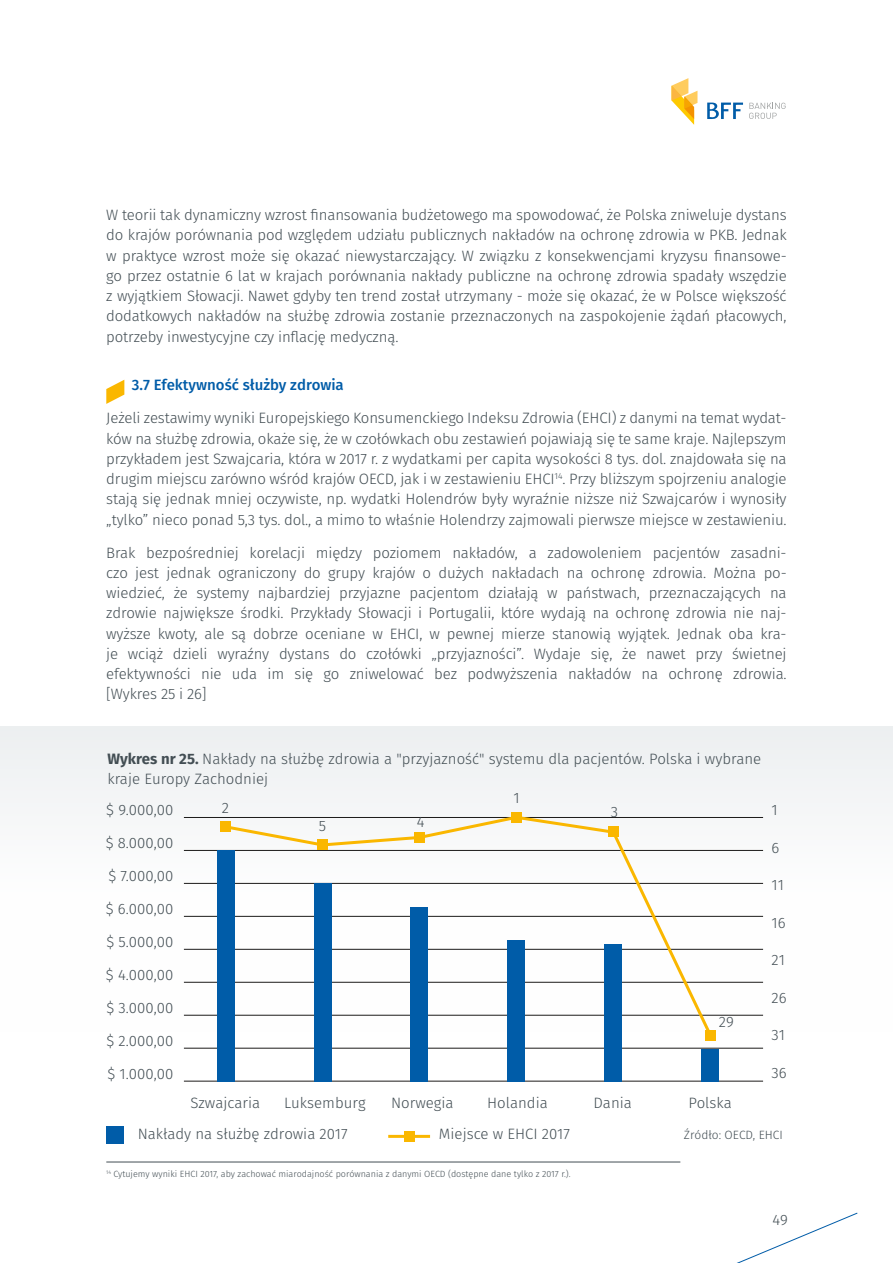
<style>
.page{position:relative;width:893px;height:1263px;background:#fff}
.page>*{position:absolute;margin:0;border:0;box-sizing:border-box;transform-origin:0 0}
.t1{font:300 15px/20.2px "Fira Sans";color:#434e54;text-align:justify}
.t2{font:500 15px "Fira Sans";color:#005ca8}
.t3{font:300 12px "Fira Sans";color:#434e54}
.t4{font:300 9px "Fira Sans";color:#434e54}
.s1{font-weight:700}
</style>
<div class="page">
<div style="left:0;top:726px;width:893px;height:306px;background:#f6f7f8"></div>
<svg style="left:106px;top:380px;width:18px;height:24px"></svg>
<hr style="left:184px;top:817px;width:579px;height:1px;background:#1c1b1a">
<hr style="left:184px;top:850px;width:579px;height:1px;background:#1c1b1a">
<hr style="left:184px;top:883px;width:579px;height:1px;background:#1c1b1a">
<hr style="left:184px;top:916px;width:579px;height:1px;background:#1c1b1a">
<hr style="left:184px;top:949px;width:579px;height:1px;background:#1c1b1a">
<hr style="left:184px;top:982px;width:579px;height:1px;background:#1c1b1a">
<hr style="left:184px;top:1015px;width:579px;height:1px;background:#1c1b1a">
<hr style="left:184px;top:1048px;width:579px;height:1px;background:#1c1b1a">
<hr style="left:184px;top:1081px;width:579px;height:1px;background:#1c1b1a">
<div style="left:217px;top:850px;width:17px;height:231px;background:#005ca8"></div>
<div style="left:702px;top:1049px;width:17px;height:32px;background:#005ca8"></div>
<div style="left:605px;top:944px;width:17px;height:137px;background:#005ca8"></div>
<div style="left:508px;top:939px;width:17px;height:142px;background:#005ca8"></div>
<div style="left:411px;top:907px;width:17px;height:174px;background:#005ca8"></div>
<div style="left:314px;top:883px;width:17px;height:198px;background:#005ca8"></div>
<div style="left:220px;top:821px;width:11px;height:11px;background:#fab700"></div>
<div style="left:705px;top:1030px;width:11px;height:10px;background:#fab700"></div>
<div style="left:511px;top:812px;width:11px;height:11px;background:#fab700"></div>
<svg style="left:222px;top:816px;width:492px;height:223px"></svg>
<div style="left:107px;top:1127px;width:17px;height:17px;background:#005ca8"></div>
<div style="left:404px;top:1131px;width:10px;height:11px;background:#fab700"></div>
<hr style="left:388px;top:1135px;width:42px;height:3px;background:#fab700">
<hr style="left:106px;top:1162px;width:574px;height:1px;background:#434e54">
<svg style="left:737px;top:1213px;width:121px;height:50px"></svg>
<svg style="left:672px;top:78px;width:25px;height:47px"></svg>
<svg style="left:707px;top:103px;width:36px;height:16px"></svg>
<svg style="left:749px;top:103px;width:37px;height:16px"></svg>
<p class="t1" style="left:106px;top:205px;width:682px">W teorii tak dynamiczny wzrost finansowania budżetowego ma spowodować, że Polska zniweluje dystans do krajów porównania pod względem udziału publicznych nakładów na ochronę zdrowia w PKB. Jednak w praktyce wzrost może się okazać niewystarczający. W związku z konsekwencjami kryzysu finansowe&shy;go przez ostatnie 6 lat w krajach porównania nakłady publiczne na ochronę zdrowia spadały wszędzie z wyjątkiem Słowacji. Nawet gdyby ten trend został utrzymany - może się okazać, że w Polsce większość dodatkowych nakładów na służbę zdrowia zostanie przeznaczonych na zaspokojenie żądań płacowych, potrzeby inwestycyjne czy inflację medyczną.</p>
<p class="t2" style="left:132px;top:375px;width:213px">3.7 Efektywność służby zdrowia</p>
<p class="t1" style="left:106px;top:408px;width:682px">Jeżeli zestawimy wyniki Europejskiego Konsumenckiego Indeksu Zdrowia (EHCI) z danymi na temat wydat&shy;ków na służbę zdrowia, okaże się, że w czołówkach obu zestawień pojawiają się te same kraje. Najlepszym przykładem jest Szwajcaria, która w 2017 r. z wydatkami per capita wysokości 8 tys. dol. znajdowała się na drugim miejscu zarówno wśród krajów OECD, jak i w zestawieniu EHCI<sup>14</sup>. Przy bliższym spojrzeniu analogie stają się jednak mniej oczywiste, np. wydatki Holendrów były wyraźnie niższe niż Szwajcarów i wynosiły „tylko” nieco ponad 5,3 tys. dol., a mimo to właśnie Holendrzy zajmowali pierwsze miejsce w zestawieniu.</p>
<p class="t1" style="left:106px;top:542px;width:682px">Brak bezpośredniej korelacji między poziomem nakładów, a zadowoleniem pacjentów zasadni&shy;czo jest jednak ograniczony do grupy krajów o dużych nakładach na ochronę zdrowia. Można po&shy;wiedzieć, że systemy najbardziej przyjazne pacjentom działają w państwach, przeznaczających na zdrowie największe środki. Przykłady Słowacji i Portugalii, które wydają na ochronę zdrowia nie naj&shy;wyższe kwoty, ale są dobrze oceniane w EHCI, w pewnej mierze stanowią wyjątek. Jednak oba kra&shy;je wciąż dzieli wyraźny dystans do czołówki „przyjazności”. Wydaje się, że nawet przy świetnej efektywności nie uda im się go zniwelować bez podwyższenia nakładów na ochronę zdrowia. [Wykres 25 i 26]</p>
<p class="t1" style="left:107px;top:749px;width:655px;line-height:19.5px"><span class="s1">Wykres nr 25.</span> Nakłady na służbę zdrowia a "przyjazność" systemu dla pacjentów. Polska i wybrane kraje Europy Zachodniej</p>
<p class="t1" style="left:106px;top:800px;width:69px">$ 9.000,00</p>
<p class="t1" style="left:106px;top:833px;width:69px">$ 8.000,00</p>
<p class="t1" style="left:108px;top:866px;width:66px">$ 7.000,00</p>
<p class="t1" style="left:106px;top:899px;width:69px">$ 6.000,00</p>
<p class="t1" style="left:106px;top:932px;width:68px">$ 5.000,00</p>
<p class="t1" style="left:106px;top:965px;width:69px">$ 4.000,00</p>
<p class="t1" style="left:106px;top:998px;width:68px">$ 3.000,00</p>
<p class="t1" style="left:107px;top:1031px;width:68px">$ 2.000,00</p>
<p class="t1" style="left:108px;top:1064px;width:67px">$ 1.000,00</p>
<p class="t1" style="left:513px;top:788px;width:8px">1</p>
<p class="t1" style="left:222px;top:797px;width:9px">2</p>
<p class="t1" style="left:611px;top:801px;width:9px">3</p>
<p class="t1" style="left:417px;top:811px;width:9px">4</p>
<p class="t1" style="left:319px;top:815px;width:9px">5</p>
<p class="t1" style="left:719px;top:1011px;width:16px">29</p>
<p class="t1" style="left:190px;top:1093px;width:71px">Szwajcaria</p>
<p class="t1" style="left:284px;top:1093px;width:83px">Luksemburg</p>
<p class="t1" style="left:391px;top:1093px;width:64px">Norwegia</p>
<p class="t1" style="left:487px;top:1093px;width:62px">Holandia</p>
<p class="t1" style="left:594px;top:1093px;width:40px">Dania</p>
<p class="t1" style="left:688px;top:1093px;width:45px">Polska</p>
<p class="t1" style="left:772px;top:800px;width:8px">1</p>
<p class="t1" style="left:772px;top:837px;width:9px">6</p>
<p class="t1" style="left:772px;top:875px;width:14px">11</p>
<p class="t1" style="left:772px;top:912px;width:16px">16</p>
<p class="t1" style="left:772px;top:950px;width:15px">21</p>
<p class="t1" style="left:772px;top:987px;width:17px">26</p>
<p class="t1" style="left:772px;top:1025px;width:15px">31</p>
<p class="t1" style="left:772px;top:1062px;width:17px">36</p>
<p class="t1" style="left:138px;top:1123px;width:211px">Nakłady na służbę zdrowia 2017</p>
<p class="t1" style="left:439px;top:1123px;width:133px">Miejsce w EHCI 2017</p>
<p class="t3" style="left:684px;top:1126px;width:100px">Źródło: OECD, EHCI</p>
<p class="t4" style="left:106px;top:1167px;width:466px"><sup>14</sup> Cytujemy wyniki EHCI 2017, aby zachować miarodajność porównania z danymi OECD (dostępne dane tylko z 2017 r.).</p>
<p class="t1" style="left:772px;top:1209px;width:17px">49</p>
</div>
